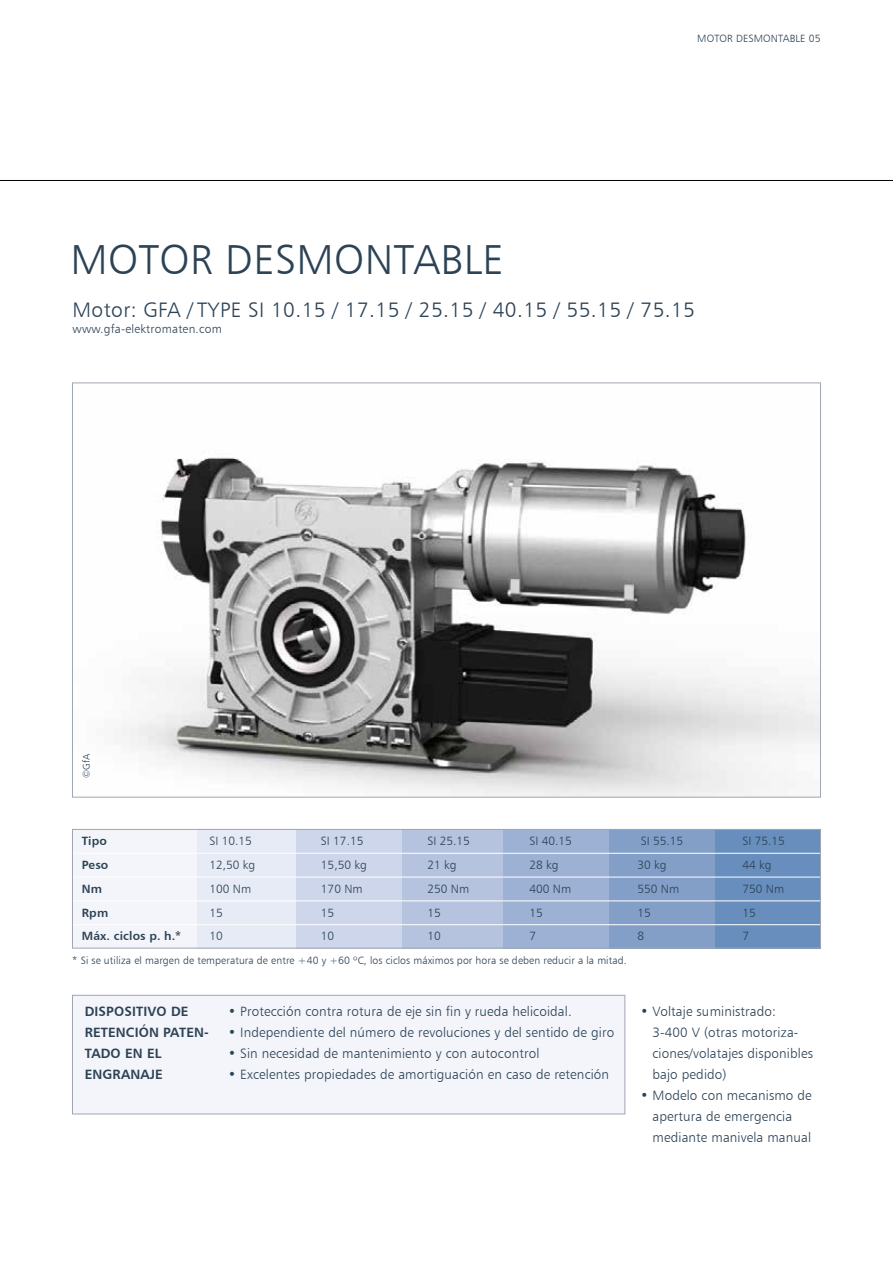
<style>
.page{position:relative;width:893px;height:1263px;background:#fff}
.page>*{position:absolute;margin:0;border:0;box-sizing:border-box;transform-origin:0 0}
.t1{font:42px "Humanist 777 BT Light B";letter-spacing:.01em;color:#2c4255}
.t2{font:21px "Humanist 777 BT Light B";letter-spacing:.02em;color:#2c4255}
.t3{font:13.5px/21px "Humanist 777 BT Light B";letter-spacing:.01em;color:#2c4255}
.t4{font:13.5px/21px "Humanist 777 BT Bold B";letter-spacing:.01em;color:#2c4255}
.t5{font:12px "Humanist 777 BT Light B";color:#2c4255}
.t6{font:12px/23.7px "Humanist 777 BT Bold B";letter-spacing:.01em;color:#2c4255}
.t7{font:12px "Humanist 777 BT Light B";letter-spacing:.02em;color:#2c4255}
.t8{font:10.5px "Humanist 777 BT Light B";letter-spacing:.01em;color:#2c4255}
.t9{font:9.75px "Humanist 777 BT Light B";color:#2c4255}
</style>
<div class="page">
<hr style="left:0;top:180px;width:893px;height:1px;background:#000">
<div style="left:72px;top:829px;width:748px;height:119px;background:#f3f5fa"></div>
<div style="left:72px;top:995px;width:553px;height:119px;background:#f3f5fa;border:1px solid #9ea6b3"></div>
<div style="left:197px;top:829px;width:99px;height:119px;background:#e6ebf5"></div>
<div style="left:296px;top:829px;width:106px;height:119px;background:#cdd6ea"></div>
<div style="left:402px;top:829px;width:101px;height:119px;background:#b5c3df"></div>
<div style="left:503px;top:829px;width:106px;height:119px;background:#9cb1d3"></div>
<div style="left:609px;top:829px;width:105px;height:119px;background:#839fc8"></div>
<div style="left:715px;top:829px;width:105px;height:119px;background:#688ebd"></div>
<hr style="left:72px;top:853px;width:749px;height:1px;background:#fff">
<hr style="left:72px;top:877px;width:749px;height:1px;background:#fff">
<hr style="left:72px;top:901px;width:749px;height:1px;background:#fff">
<hr style="left:72px;top:924px;width:749px;height:1px;background:#fff">
<img style="left:121px;top:457px;width:698px;height:338px">
<div style="left:72px;top:829px;width:749px;height:119px;border:1px solid #9ea6b3"></div>
<p class="t8" style="left:697px;top:32px;width:125px">MOTOR DESMONTABLE 05</p>
<h1 class="t1" style="left:70px;top:234px;width:435px">MOTOR DESMONTABLE</h1>
<h2 class="t2" style="left:73px;top:297px;width:624px">Motor: GFA / TYPE SI 10.15 / 17.15 / 25.15 / 40.15 / 55.15 / 75.15</h2>
<p class="t7" style="left:73px;top:321px;width:151px">www.gfa-elektromaten.com</p>
<p class="t9" style="left:81px;top:778px;width:25px;rotate:-90deg">©GfA</p>
<p class="t6" style="left:82px;top:829px;width:101px">Tipo<br>Peso<br>Nm<br>Rpm<br>Máx. ciclos p. h.*</p>
<p class="t5" style="left:209px;top:834px;width:44px">SI 10.15</p>
<p class="t5" style="left:321px;top:834px;width:44px">SI 17.15</p>
<p class="t5" style="left:427px;top:834px;width:44px">SI 25.15</p>
<p class="t5" style="left:529px;top:834px;width:44px">SI 40.15</p>
<p class="t5" style="left:641px;top:834px;width:44px">SI 55.15</p>
<p class="t5" style="left:742px;top:834px;width:44px">SI 75.15</p>
<p class="t5" style="left:209px;top:857px;width:47px">12,50 kg</p>
<p class="t5" style="left:321px;top:857px;width:47px">15,50 kg</p>
<p class="t5" style="left:427px;top:857px;width:31px">21 kg</p>
<p class="t5" style="left:529px;top:857px;width:31px">28 kg</p>
<p class="t5" style="left:637px;top:857px;width:31px">30 kg</p>
<p class="t5" style="left:742px;top:857px;width:31px">44 kg</p>
<p class="t5" style="left:209px;top:881px;width:43px">100 Nm</p>
<p class="t5" style="left:321px;top:881px;width:43px">170 Nm</p>
<p class="t5" style="left:427px;top:881px;width:43px">250 Nm</p>
<p class="t5" style="left:529px;top:881px;width:43px">400 Nm</p>
<p class="t5" style="left:637px;top:881px;width:43px">550 Nm</p>
<p class="t5" style="left:742px;top:881px;width:43px">750 Nm</p>
<p class="t5" style="left:209px;top:905px;width:15px">15</p>
<p class="t5" style="left:321px;top:905px;width:15px">15</p>
<p class="t5" style="left:427px;top:905px;width:15px">15</p>
<p class="t5" style="left:529px;top:905px;width:15px">15</p>
<p class="t5" style="left:637px;top:905px;width:15px">15</p>
<p class="t5" style="left:742px;top:905px;width:15px">15</p>
<p class="t5" style="left:209px;top:929px;width:15px">10</p>
<p class="t5" style="left:321px;top:929px;width:15px">10</p>
<p class="t5" style="left:427px;top:929px;width:15px">10</p>
<p class="t5" style="left:529px;top:929px;width:8px">7</p>
<p class="t5" style="left:637px;top:929px;width:8px">8</p>
<p class="t5" style="left:742px;top:929px;width:8px">7</p>
<p class="t8" style="left:72px;top:954px;width:556px">* Si se utiliza el margen de temperatura de entre +40 y +60 ºC, los ciclos máximos por hora se deben reducir a la mitad.</p>
<p class="t4" style="left:85px;top:1000px;width:126px">DISPOSITIVO DE<br>RETENCIÓN PATEN-<br>TADO EN EL<br>ENGRANAJE</p>
<p class="t3" style="left:228px;top:1000px;width:345px">• Protección contra rotura de eje sin fin y rueda helicoidal.</p>
<p class="t3" style="left:228px;top:1021px;width:387px">• Independiente del número de revoluciones y del sentido de giro</p>
<p class="t3" style="left:228px;top:1042px;width:313px">• Sin necesidad de mantenimiento y con autocontrol</p>
<p class="t3" style="left:228px;top:1064px;width:382px">• Excelentes propiedades de amortiguación en caso de retención</p>
<p class="t3" style="left:652px;top:1000px;width:162px;text-indent:-12px">• Voltaje suministrado:<br>3-400 V (otras motoriza&shy;ciones/volatajes disponibles bajo pedido)</p>
<p class="t3" style="left:652px;top:1084px;width:161px;text-indent:-12px">• Modelo con mecanismo de apertura de emergencia mediante manivela manual</p>
</div>
